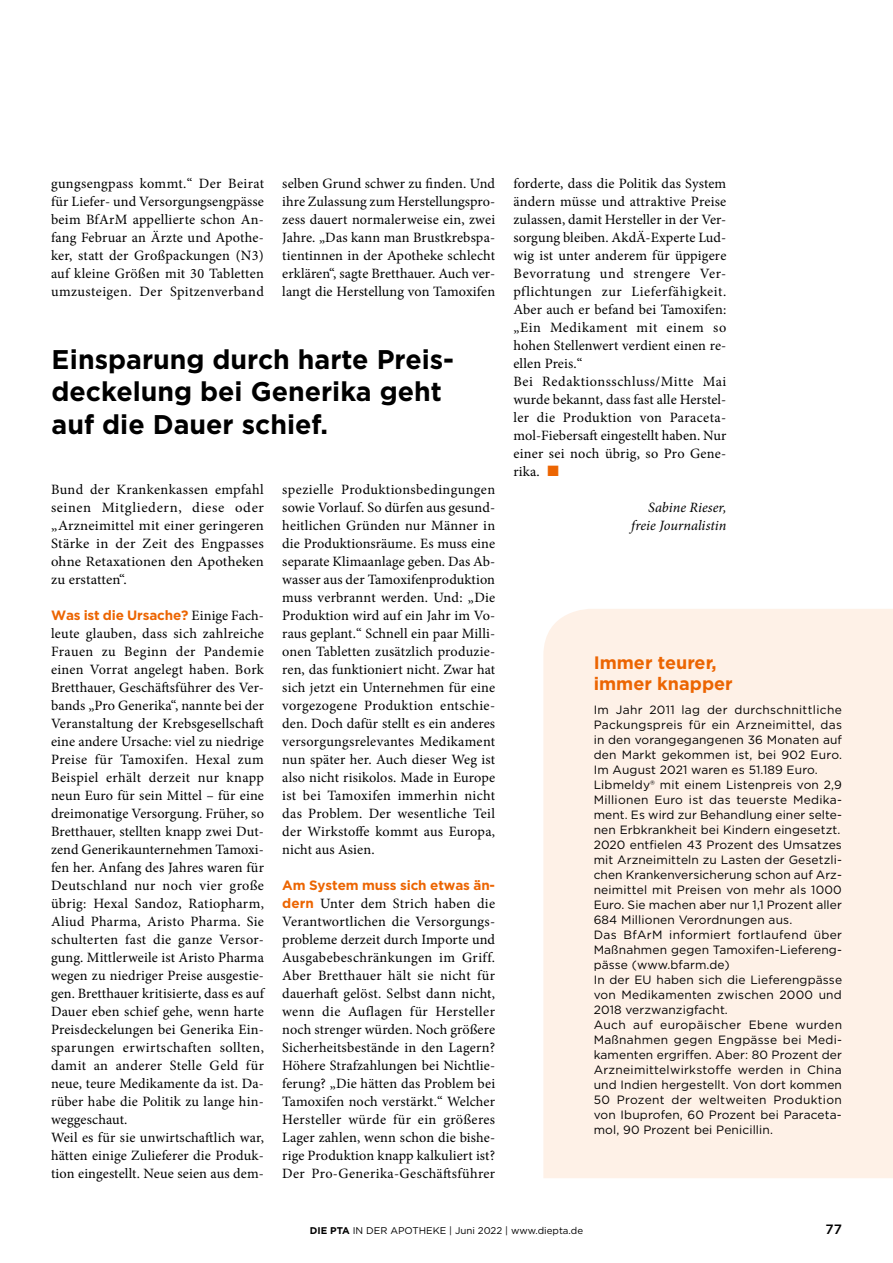
<style>
.page{position:relative;width:893px;height:1263px;background:#fff}
.page>*{position:absolute;margin:0;border:0;box-sizing:border-box;transform-origin:0 0}
.t1{font:700 27px/32.4px "Gotham";color:#000}
.t2{font:700 18px/21px "Gotham";color:#ec6502}
.t3{font:14.25px/18px "Minion Pro";letter-spacing:.01em;color:#000;text-align:justify}
.t4{font:italic 14.25px/18px "Minion Pro";color:#000;text-align:right}
.t5{font:700 13.5px "Gotham";letter-spacing:-.01em;color:#ec6502}
.t6{font:500 13.5px "Gotham";color:#000}
.t7{font:12px/15px "Gotham";letter-spacing:.01em;color:#000}
.t8{font:9.75px "Gotham";color:#000}
.s1{font-family:"Minion Pro";font-weight:400;font-size:14.25px;color:#000}
.s2{font-family:"Gotham";font-weight:700;font-size:13.5px;color:#ec6502}
.s3{color:#ec6502}
.s4{font-weight:700}
</style>
<div class="page">
<div style="left:543px;top:609px;width:350px;height:569px;background:#fef1e7"></div>
<p class="t3" style="left:51px;top:175px;width:214px">gungsengpass kommt.“ Der Beirat für Liefer- und Versorgungsengpässe beim BfArM appellierte schon An&shy;fang Februar an Ärzte und Apothe&shy;ker, statt der Großpackungen (N3) auf kleine Größen mit 30 Tabletten umzusteigen. Der Spitzenverband</p>
<p class="t3" style="left:282px;top:175px;width:214px">selben Grund schwer zu finden. Und ihre Zulassung zum Herstellungspro&shy;zess dauert normalerweise ein, zwei Jahre. „Das kann man Brustkrebspa&shy;tientinnen in der Apotheke schlecht erklären“, sagte Bretthauer. Auch ver&shy;langt die Herstellung von Tamoxifen</p>
<h1 class="t1" style="left:52px;top:343px;width:404px">Einsparung durch harte Preis&shy;deckelung bei Generika geht auf die Dauer schief.</h1>
<p class="t3" style="left:51px;top:481px;width:214px">Bund der Krankenkassen empfahl seinen Mitgliedern, diese oder „Arzneimittel mit einer geringeren Stärke in der Zeit des Engpasses ohne Retaxationen den Apotheken zu erstatten“.</p>
<p class="t5" style="left:51px;top:606px;width:214px">Was ist die Ursache? <span class="s1">Einige Fach-</span></p>
<p class="t3" style="left:51px;top:625px;width:214px;text-align:left">leute glauben, dass sich zahlreiche Frauen zu Beginn der Pandemie einen Vorrat angelegt haben. Bork Bretthauer, Geschäftsführer des Ver&shy;bands „Pro Generika“, nannte bei der Veranstaltung der Krebsgesellschaft eine andere Ursache: viel zu niedrige Preise für Tamoxifen. Hexal zum Beispiel erhält derzeit nur knapp neun Euro für sein Mittel – für eine dreimonatige Versorgung. Früher, so Bretthauer, stellten knapp zwei Dut&shy;zend Generikaunternehmen Tamoxi&shy;fen her. Anfang des Jahres waren für Deutschland nur noch vier große übrig: Hexal Sandoz, Ratiopharm, Aliud Pharma, Aristo Pharma. Sie schulterten fast die ganze Versor&shy;gung. Mittlerweile ist Aristo Pharma wegen zu niedriger Preise ausgestie&shy;gen. Bretthauer kritisierte, dass es auf Dauer eben schief gehe, wenn harte Preisdeckelungen bei Generika Ein&shy;sparungen erwirtschaften sollten, damit an anderer Stelle Geld für neue, teure Medikamente da ist. Da&shy;rüber habe die Politik zu lange hin&shy;weggeschaut.<br>Weil es für sie unwirtschaftlich war, hätten einige Zulieferer die Produk&shy;tion eingestellt. Neue seien aus dem-</p>
<p class="t3" style="left:282px;top:481px;width:214px">spezielle Produktionsbedingungen sowie Vorlauf. So dürfen aus gesund&shy;heitlichen Gründen nur Männer in die Produktionsräume. Es muss eine separate Klimaanlage geben. Das Ab&shy;wasser aus der Tamoxifenproduktion muss verbrannt werden. Und: „Die Produktion wird auf ein Jahr im Vo&shy;raus geplant.“ Schnell ein paar Milli&shy;onen Tabletten zusätzlich produzie&shy;ren, das funktioniert nicht. Zwar hat sich jetzt ein Unternehmen für eine vorgezogene Produktion entschie&shy;den. Doch dafür stellt es ein anderes versorgungsrelevantes Medikament nun später her. Auch dieser Weg ist also nicht risikolos. Made in Europe ist bei Tamoxifen immerhin nicht das Problem. Der wesentliche Teil der Wirkstoffe kommt aus Europa, nicht aus Asien.</p>
<p class="t5" style="left:282px;top:876px;width:214px">Am System muss sich etwas än-</p>
<p class="t3" style="left:282px;top:895px;width:214px"><span class="s2">dern</span> Unter dem Strich haben die Verantwortlichen die Versorgungs&shy;probleme derzeit durch Importe und Ausgabebeschränkungen im Griff.<br>Aber Bretthauer hält sie nicht für dauerhaft gelöst. Selbst dann nicht, wenn die Auflagen für Hersteller noch strenger würden. Noch größere Sicherheitsbestände in den Lagern?<br>Höhere Strafzahlungen bei Nichtlie&shy;ferung? „Die hätten das Problem bei Tamoxifen noch verstärkt.“ Welcher Hersteller würde für ein größeres Lager zahlen, wenn schon die bishe&shy;rige Produktion knapp kalkuliert ist?<br>Der Pro-Generika-Geschäftsführer</p>
<p class="t3" style="left:513px;top:175px;width:214px;text-align:left">forderte, dass die Politik das System ändern müsse und attraktive Preise zulassen, damit Hersteller in der Ver&shy;sorgung bleiben. AkdÄ-Experte Lud&shy;wig ist unter anderem für üppigere<br>Bevorratung und strengere Ver&shy;pflichtungen zur Lieferfähigkeit.<br>Aber auch er befand bei Tamoxifen: „Ein Medikament mit einem so hohen Stellenwert verdient einen re&shy;ellen Preis.“<br>Bei Redaktionsschluss/Mitte Mai wurde bekannt, dass fast alle Herstel&shy;ler die Produktion von Paraceta&shy;mol-Fiebersaft eingestellt haben. Nur einer sei noch übrig, so Pro Gene&shy;rika. <span class="s3">■</span></p>
<p class="t4" style="left:631px;top:499px;width:97px">Sabine Rieser, freie Journalistin</p>
<p class="t2" style="left:594px;top:652px;width:140px">Immer teurer, immer knapper</p>
<p class="t7" style="left:594px;top:701px;width:250px">Im Jahr 2011 lag der durchschnittliche Packungspreis für ein Arzneimittel, das in den vorangegangenen 36 Monaten auf den Markt gekommen ist, bei 902 Euro.<br>Im August 2021 waren es 51.189 Euro.<br>Libmeldy® mit einem Listenpreis von 2,9<br>Millionen Euro ist das teuerste Medika&shy;ment. Es wird zur Behandlung einer selte&shy;nen Erbkrankheit bei Kindern eingesetzt.<br>2020 entfielen 43 Prozent des Umsatzes mit Arzneimitteln zu Lasten der Gesetzli&shy;chen Krankenversicherung schon auf Arz&shy;neimittel mit Preisen von mehr als 1000<br>Euro. Sie machen aber nur 1,1 Prozent aller 684 Millionen Verordnungen aus.<br>Das BfArM informiert fortlaufend über Maßnahmen gegen Tamoxifen-Liefereng&shy;pässe (www.bfarm.de)<br>In der EU haben sich die Lieferengpässe von Medikamenten zwischen 2000 und 2018 verzwanzigfacht.<br>Auch auf europäischer Ebene wurden Maßnahmen gegen Engpässe bei Medi&shy;kamenten ergriffen. Aber: 80 Prozent der Arzneimittelwirkstoffe werden in China und Indien hergestellt. Von dort kommen 50 Prozent der weltweiten Produktion von Ibuprofen, 60 Prozent bei Paraceta&shy;mol, 90 Prozent bei Penicillin.</p>
<p class="t8" style="left:310px;top:1224px;width:275px"><span class="s4">DIE PTA</span> IN DER APOTHEKE | Juni 2022 | www.diepta.de</p>
<p class="t6" style="left:825px;top:1220px;width:18px">77</p>
</div>
